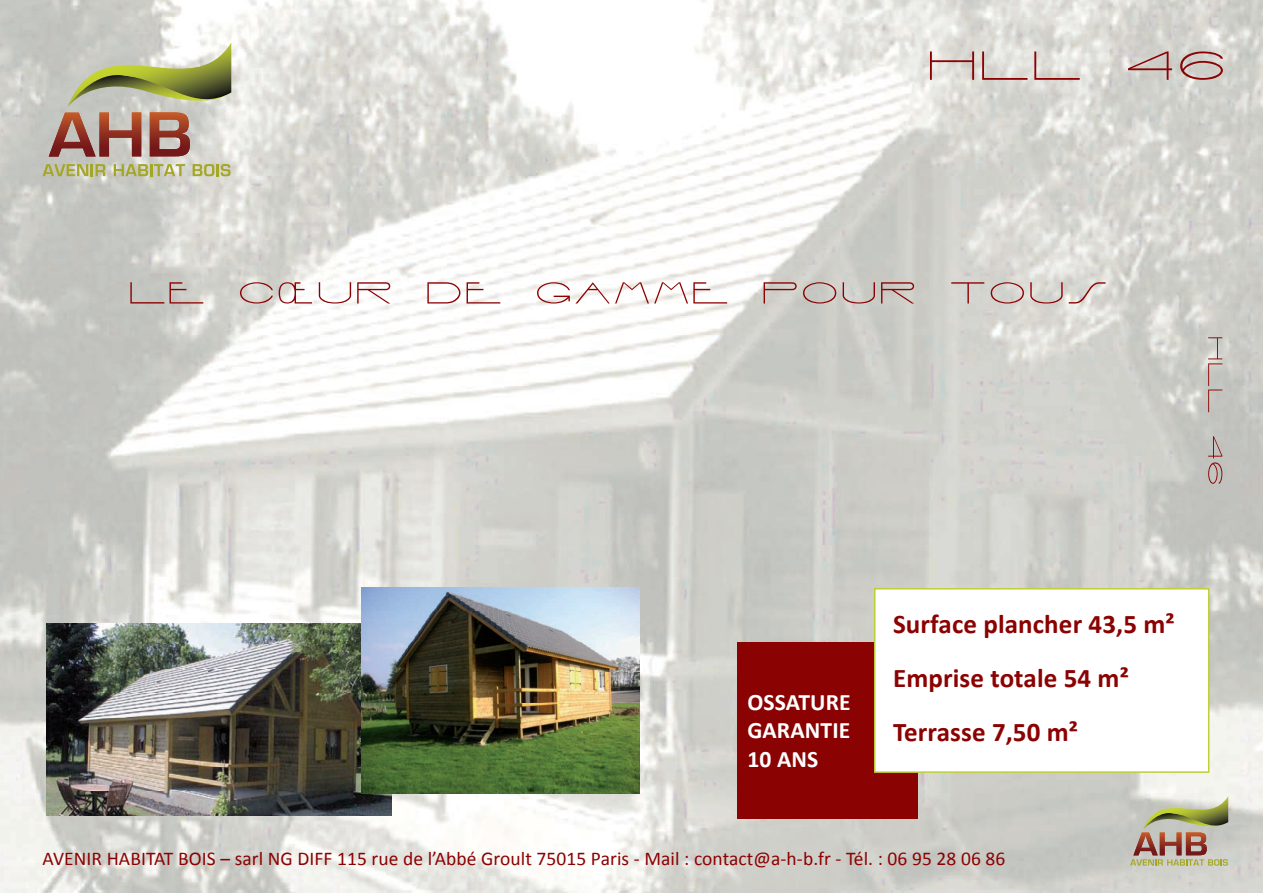
<style>
.page{position:relative;width:1263px;height:893px;background:#fff}
.page>*{position:absolute;margin:0;border:0;box-sizing:border-box;transform-origin:0 0}
.t1{font:700 27px/54px "Calibri";letter-spacing:.005em;color:#8b0202}
.t2{font:700 23.7px/28.3px "Calibri";letter-spacing:.005em;color:#fff;text-align:justify}
.t3{font:19.5px "Calibri";letter-spacing:.005em;color:#8b0202}
</style>
<div class="page">
<img style="left:0;top:0;width:1263px;height:893px">
<svg style="left:49px;top:43px;width:182px;height:114px;background:#b5a890"></svg>
<svg style="left:43px;top:164px;width:62px;height:12px"></svg>
<svg style="left:114px;top:164px;width:71px;height:12px"></svg>
<svg style="left:193px;top:164px;width:38px;height:12px"></svg>
<svg style="left:1130px;top:796px;width:98px;height:70px;background:#b5ab90"></svg>
<svg style="left:130px;top:282px;width:975px;height:21px"></svg>
<svg style="left:930px;top:51px;width:293px;height:29px;background:#d2c3bf"></svg>
<svg style="left:1208px;top:337px;width:14px;height:147px;background:#bfb1ac"></svg>
<div style="left:737px;top:642px;width:181px;height:177px;background:#8b0202"></div>
<div style="left:874px;top:588px;width:335px;height:185px;background:#fff;border:2px solid #c0ce39"></div>
<img style="left:46px;top:623px;width:345px;height:192px">
<img style="left:362px;top:587px;width:277px;height:206px">
<p class="t2" style="left:747px;top:687px;width:105px">OSSATURE GARANTIE 10 ANS</p>
<h1 class="t1" style="left:893px;top:596px;width:283px">Surface plancher 43,5 m²<br>Emprise totale 54 m²<br>Terrasse 7,50 m²</h1>
<p class="t3" style="left:43px;top:846px;width:964px">AVENIR HABITAT BOIS – sarl NG DIFF 115 rue de l’Abbé Groult 75015 Paris - Mail : contact@a-h-b.fr - Tél. : 06 95 28 06 86</p>
</div>
